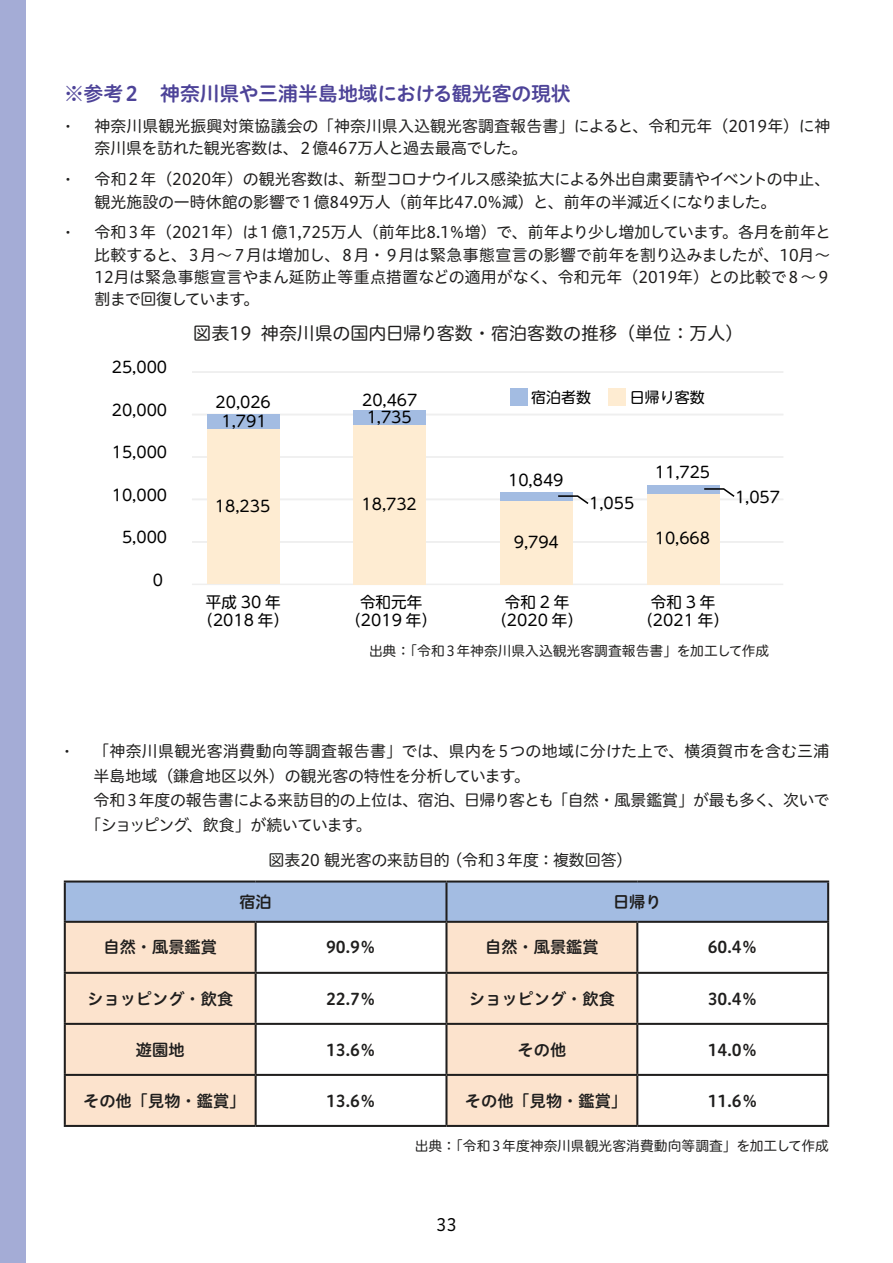
<style>
.page{position:relative;width:893px;height:1263px;background:#fff}
.page>*{position:absolute;margin:0;border:0;box-sizing:border-box;transform-origin:0 0}
.t1{font:19.95px "Hiragino UD Sans R Std W6";letter-spacing:-.01em;color:#4d4398}
.t2{font:18px "Hiragino UD Sans R Std W4";letter-spacing:-.005em;color:#1f1e1d}
.t3{font:16.95px "Hiragino UD Sans R Std W4";color:#000}
.t4{font:16.2px "Hiragino UD Sans R Std W6";color:#1f1e1d}
.t5{font:15.9px/22.4px "Hiragino UD Sans R Std W4";letter-spacing:-.005em;color:#1f1e1d}
.t6{font:15.9px "Hiragino UD Sans R Std W4";letter-spacing:-.03em;color:#1f1e1d}
.t7{font:15.9px "Hiragino UD Sans R Std W4";letter-spacing:.02em;color:#1f1e1d}
.t8{font:15.9px "Hiragino UD Sans R Std W4";letter-spacing:-.065em;color:#1f1e1d}
.t9{font:15.6px/18.6px "UD Shin M Go Pro";color:#000;text-align:center}
.t10{font:15px "UD Shin M Go Pro";color:#000}
.t11{font:13.8px "Hiragino UD Sans R Std W4";color:#1f1e1d}
</style>
<div class="page">
<div style="left:0;top:0;width:26px;height:1263px;background:#a4acd6"></div>
<div style="left:66px;top:882px;width:761px;height:39px;background:#a3bce2"></div>
<svg style="left:66px;top:923px;width:570px;height:202px;fill:#fce3cd"></svg>
<hr style="left:64px;top:880px;width:192px;height:2px;background:#1f1e1d">
<hr style="left:64px;top:882px;width:2px;height:39px;background:#1f1e1d">
<hr style="left:256px;top:880px;width:190px;height:2px;background:#1f1e1d">
<hr style="left:446px;top:880px;width:191px;height:2px;background:#1f1e1d">
<hr style="left:445px;top:882px;width:2px;height:39px;background:#1f1e1d">
<hr style="left:637px;top:880px;width:192px;height:2px;background:#1f1e1d">
<hr style="left:827px;top:882px;width:2px;height:39px;background:#1f1e1d">
<hr style="left:64px;top:921px;width:192px;height:2px;background:#1f1e1d">
<hr style="left:64px;top:923px;width:2px;height:49px;background:#1f1e1d">
<hr style="left:256px;top:921px;width:190px;height:2px;background:#1f1e1d">
<hr style="left:255px;top:923px;width:2px;height:49px;background:#1f1e1d">
<hr style="left:446px;top:921px;width:191px;height:2px;background:#1f1e1d">
<hr style="left:445px;top:923px;width:2px;height:49px;background:#1f1e1d">
<hr style="left:637px;top:921px;width:192px;height:2px;background:#1f1e1d">
<hr style="left:636px;top:923px;width:2px;height:49px;background:#1f1e1d">
<hr style="left:827px;top:923px;width:2px;height:49px;background:#1f1e1d">
<hr style="left:64px;top:972px;width:192px;height:2px;background:#1f1e1d">
<hr style="left:64px;top:974px;width:2px;height:49px;background:#1f1e1d">
<hr style="left:256px;top:972px;width:190px;height:2px;background:#1f1e1d">
<hr style="left:255px;top:974px;width:2px;height:49px;background:#1f1e1d">
<hr style="left:446px;top:972px;width:191px;height:2px;background:#1f1e1d">
<hr style="left:445px;top:974px;width:2px;height:49px;background:#1f1e1d">
<hr style="left:637px;top:972px;width:192px;height:2px;background:#1f1e1d">
<hr style="left:636px;top:974px;width:2px;height:49px;background:#1f1e1d">
<hr style="left:827px;top:974px;width:2px;height:49px;background:#1f1e1d">
<hr style="left:64px;top:1023px;width:192px;height:2px;background:#1f1e1d">
<hr style="left:64px;top:1025px;width:2px;height:49px;background:#1f1e1d">
<hr style="left:256px;top:1023px;width:190px;height:2px;background:#1f1e1d">
<hr style="left:255px;top:1025px;width:2px;height:49px;background:#1f1e1d">
<hr style="left:446px;top:1023px;width:191px;height:2px;background:#1f1e1d">
<hr style="left:445px;top:1025px;width:2px;height:49px;background:#1f1e1d">
<hr style="left:637px;top:1023px;width:192px;height:2px;background:#1f1e1d">
<hr style="left:636px;top:1025px;width:2px;height:49px;background:#1f1e1d">
<hr style="left:827px;top:1025px;width:2px;height:49px;background:#1f1e1d">
<hr style="left:64px;top:1074px;width:192px;height:2px;background:#1f1e1d">
<hr style="left:64px;top:1076px;width:2px;height:49px;background:#1f1e1d">
<hr style="left:256px;top:1074px;width:190px;height:2px;background:#1f1e1d">
<hr style="left:255px;top:1076px;width:2px;height:49px;background:#1f1e1d">
<hr style="left:446px;top:1074px;width:191px;height:2px;background:#1f1e1d">
<hr style="left:445px;top:1076px;width:2px;height:49px;background:#1f1e1d">
<hr style="left:637px;top:1074px;width:192px;height:2px;background:#1f1e1d">
<hr style="left:636px;top:1076px;width:2px;height:49px;background:#1f1e1d">
<hr style="left:827px;top:1076px;width:2px;height:49px;background:#1f1e1d">
<hr style="left:64px;top:1125px;width:192px;height:2px;background:#1f1e1d">
<hr style="left:256px;top:1125px;width:190px;height:2px;background:#1f1e1d">
<hr style="left:446px;top:1125px;width:191px;height:2px;background:#1f1e1d">
<hr style="left:637px;top:1125px;width:192px;height:2px;background:#1f1e1d">
<hr style="left:192px;top:584px;width:591px;height:1px;background:#efefef">
<hr style="left:192px;top:541px;width:591px;height:2px;background:#efefef">
<hr style="left:192px;top:499px;width:591px;height:1px;background:#efefef">
<hr style="left:192px;top:456px;width:591px;height:2px;background:#efefef">
<hr style="left:192px;top:414px;width:591px;height:1px;background:#efefef">
<hr style="left:192px;top:371px;width:591px;height:2px;background:#efefef">
<div style="left:207px;top:414px;width:72px;height:15px;background:#a3bce2"></div>
<div style="left:207px;top:429px;width:72px;height:155px;background:#feecd2"></div>
<div style="left:354px;top:411px;width:72px;height:14px;background:#a3bce2"></div>
<div style="left:354px;top:425px;width:72px;height:159px;background:#feecd2"></div>
<div style="left:500px;top:492px;width:72px;height:9px;background:#a3bce2"></div>
<div style="left:500px;top:501px;width:72px;height:83px;background:#feecd2"></div>
<div style="left:647px;top:485px;width:72px;height:9px;background:#a3bce2"></div>
<div style="left:647px;top:494px;width:72px;height:90px;background:#feecd2"></div>
<svg style="left:558px;top:494px;width:31px;height:12px"></svg>
<svg style="left:704px;top:487px;width:31px;height:11px"></svg>
<div style="left:609px;top:389px;width:17px;height:17px;background:#feecd2"></div>
<div style="left:510px;top:389px;width:17px;height:17px;background:#a3bce2"></div>
<p class="t1" style="left:64px;top:78px;width:508px">※参考２　神奈川県や三浦半島地域における観光客の現状</p>
<p class="t5" style="left:95px;top:114px;width:737px;text-indent:-30px">• 神奈川県観光振興対策協議会の「神奈川県入込観光客調査報告書」によると、令和元年（2019年）に神奈川県を訪れた観光客数は、２億467万人と過去最高でした。</p>
<p class="t5" style="left:95px;top:167px;width:737px;text-indent:-30px">• 令和２年（2020年）の観光客数は、新型コロナウイルス感染拡大による外出自粛要請やイベントの中止、観光施設の一時休館の影響で１億849万人（前年比47.0％減）と、前年の半減近くになりました。</p>
<p class="t5" style="left:94px;top:220px;width:739px;text-align:justify;text-indent:-29px">• 令和３年（2021年）は１億1,725万人（前年比8.1％増）で、前年より少し増加しています。各月を前年と比較すると、３月～７月は増加し、８月・９月は緊急事態宣言の影響で前年を割り込みましたが、10月～12月は緊急事態宣言やまん延防止等重点措置などの適用がなく、令和元年（2019年）との比較で８～９割まで回復しています。</p>
<p class="t2" style="left:193px;top:320px;width:552px">図表19 神奈川県の国内日帰り客数・宿泊客数の推移（単位：万人）</p>
<p class="t9" style="left:112px;top:357px;width:57px">25,000</p>
<p class="t9" style="left:112px;top:400px;width:57px">20,000</p>
<p class="t9" style="left:112px;top:442px;width:57px">15,000</p>
<p class="t9" style="left:112px;top:485px;width:57px">10,000</p>
<p class="t9" style="left:122px;top:527px;width:47px">5,000</p>
<p class="t9" style="left:153px;top:570px;width:12px">0</p>
<p class="t9" style="left:216px;top:392px;width:57px">20,026</p>
<p class="t9" style="left:362px;top:390px;width:57px">20,467</p>
<p class="t9" style="left:222px;top:411px;width:47px">1,791</p>
<p class="t9" style="left:367px;top:407px;width:47px">1,735</p>
<p class="t10" style="left:531px;top:385px;width:61px">宿泊者数</p>
<p class="t10" style="left:630px;top:385px;width:76px">日帰り客数</p>
<p class="t9" style="left:508px;top:470px;width:57px">10,849</p>
<p class="t9" style="left:655px;top:462px;width:57px">11,725</p>
<p class="t9" style="left:215px;top:496px;width:57px">18,235</p>
<p class="t9" style="left:361px;top:494px;width:57px">18,732</p>
<p class="t9" style="left:735px;top:487px;width:47px">1,057</p>
<p class="t9" style="left:589px;top:493px;width:47px">1,055</p>
<p class="t9" style="left:197px;top:592px;width:93px">平成 30 年（2018 年）</p>
<p class="t9" style="left:345px;top:592px;width:93px">令和元年（2019 年）</p>
<p class="t9" style="left:514px;top:532px;width:47px">9,794</p>
<p class="t9" style="left:655px;top:528px;width:57px">10,668</p>
<p class="t9" style="left:491px;top:592px;width:93px">令和2年（2020 年）</p>
<p class="t9" style="left:637px;top:592px;width:93px">令和3年（2021 年）</p>
<p class="t11" style="left:369px;top:640px;width:402px">出典：「令和３年神奈川県入込観光客調査報告書」を加工して作成</p>
<p class="t7" style="left:64px;top:739px;width:767px">• 「神奈川県観光客消費動向等調査報告書」では、県内を５つの地域に分けた上で、横須賀市を含む三浦</p>
<p class="t5" style="left:94px;top:764px;width:438px">半島地域（鎌倉地区以外）の観光客の特性を分析しています。</p>
<p class="t6" style="left:94px;top:788px;width:737px">令和３年度の報告書による来訪目的の上位は、宿泊、日帰り客とも「自然・風景鑑賞」が最も多く、次いで</p>
<p class="t8" style="left:86px;top:813px;width:288px">「ショッピング、飲食」が続いています。</p>
<p class="t5" style="left:269px;top:848px;width:365px">図表20 観光客の来訪目的（令和３年度：複数回答）</p>
<p class="t4" style="left:239px;top:889px;width:34px">宿泊</p>
<p class="t4" style="left:613px;top:889px;width:50px">日帰り</p>
<p class="t4" style="left:103px;top:935px;width:115px">自然・風景鑑賞</p>
<p class="t4" style="left:326px;top:935px;width:52px">90.9％</p>
<p class="t4" style="left:485px;top:935px;width:115px">自然・風景鑑賞</p>
<p class="t4" style="left:708px;top:935px;width:52px">60.4％</p>
<p class="t4" style="left:87px;top:986px;width:148px">ショッピング・飲食</p>
<p class="t4" style="left:326px;top:986px;width:52px">22.7％</p>
<p class="t4" style="left:469px;top:986px;width:148px">ショッピング・飲食</p>
<p class="t4" style="left:708px;top:986px;width:52px">30.4％</p>
<p class="t4" style="left:136px;top:1037px;width:50px">遊園地</p>
<p class="t4" style="left:326px;top:1037px;width:52px">13.6％</p>
<p class="t4" style="left:518px;top:1037px;width:50px">その他</p>
<p class="t4" style="left:708px;top:1037px;width:52px">14.0％</p>
<p class="t4" style="left:83px;top:1088px;width:164px">その他「見物・鑑賞」</p>
<p class="t4" style="left:326px;top:1088px;width:52px">13.6％</p>
<p class="t4" style="left:465px;top:1088px;width:164px">その他「見物・鑑賞」</p>
<p class="t4" style="left:708px;top:1088px;width:52px">11.6％</p>
<p class="t11" style="left:415px;top:1135px;width:416px">出典：「令和３年度神奈川県観光客消費動向等調査」を加工して作成</p>
<p class="t3" style="left:436px;top:1212px;width:22px">33</p>
</div>
